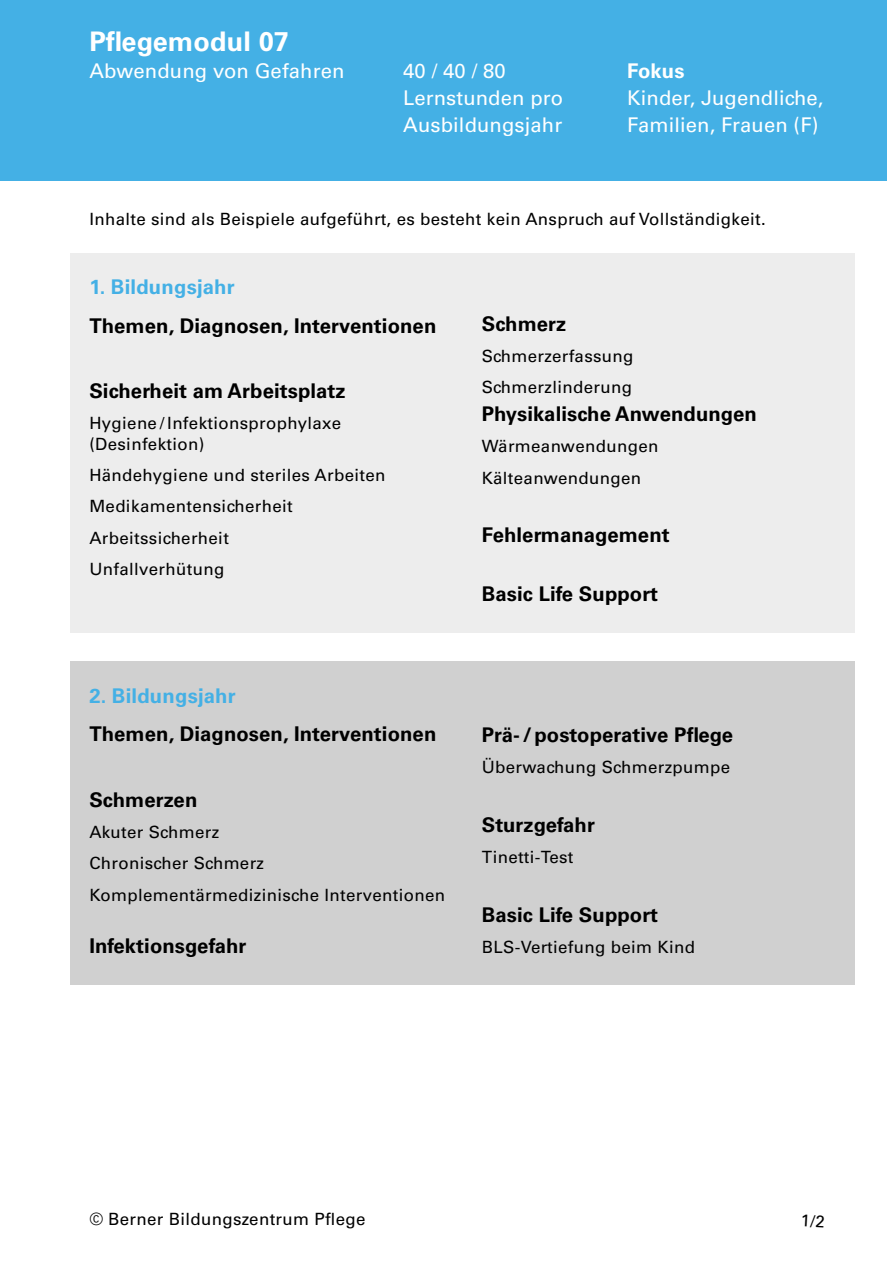
<style>
.page{position:relative;width:887px;height:1263px;background:#fff}
.page>*{position:absolute;margin:0;border:0;box-sizing:border-box;transform-origin:0 0}
.t1{font:700 27px "Univers LT Std";letter-spacing:.005em;color:#fff}
.t2{font:700 20.25px "Univers LT Std";letter-spacing:.005em;color:#000}
.t3{font:20.25px/27px "Univers LT Std";letter-spacing:.005em;color:#fff}
.t4{font:700 20.25px "Univers LT Std";letter-spacing:.01em;color:#44b0e5}
.t5{font:700 20.25px "Univers LT Std";letter-spacing:.005em;color:#fff}
.t6{font:16.88px/31.3px "Univers LT Std";letter-spacing:.02em;color:#000}
</style>
<div class="page">
<div style="left:0;top:0;width:887px;height:180px;background:#44b0e5"></div>
<div style="left:70px;top:253px;width:785px;height:380px;background:#ededed"></div>
<div style="left:70px;top:661px;width:785px;height:324px;background:#d0d0d0"></div>
<h1 class="t1" style="left:89px;top:26px;width:201px">Pflegemodul 07</h1>
<p class="t3" style="left:89px;top:58px;width:256px">Abwendung von Gefahren</p>
<p class="t3" style="left:403px;top:58px;width:161px">40 / 40 / 80<br>Lernstunden pro<br>Ausbildungsjahr</p>
<p class="t5" style="left:627px;top:59px;width:59px">Fokus</p>
<p class="t3" style="left:627px;top:85px;width:198px">Kinder, Jugendliche,<br>Familien, Frauen (F)</p>
<p class="t6" style="left:89px;top:203px;width:678px">Inhalte sind als Beispiele aufgeführt, es besteht kein Anspruch auf Vollständigkeit.</p>
<p class="t4" style="left:89px;top:275px;width:147px">1. Bildungsjahr</p>
<p class="t2" style="left:89px;top:314px;width:348px">Themen, Diagnosen, Interventionen</p>
<p class="t2" style="left:89px;top:379px;width:258px">Sicherheit am Arbeitsplatz</p>
<p class="t6" style="left:89px;top:413px;width:253px;line-height:20.2px">Hygiene / Infektionsprophylaxe (Desinfektion)</p>
<p class="t6" style="left:89px;top:459px;width:297px">Händehygiene und steriles Arbeiten<br>Medikamentensicherheit<br>Arbeitssicherheit<br>Unfallverhütung</p>
<p class="t4" style="left:89px;top:684px;width:148px">2. Bildungsjahr</p>
<p class="t2" style="left:89px;top:722px;width:348px">Themen, Diagnosen, Interventionen</p>
<p class="t2" style="left:89px;top:787px;width:110px">Schmerzen</p>
<p class="t6" style="left:89px;top:816px;width:357px">Akuter Schmerz<br>Chronischer Schmerz<br>Komplementärmedizinische Interventionen</p>
<p class="t2" style="left:89px;top:934px;width:159px">Infektionsgefahr</p>
<p class="t2" style="left:482px;top:312px;width:86px">Schmerz</p>
<p class="t6" style="left:482px;top:340px;width:153px">Schmerzerfassung<br>Schmerzlinderung</p>
<p class="t2" style="left:482px;top:402px;width:276px">Physikalische Anwendungen</p>
<p class="t6" style="left:482px;top:431px;width:178px">Wärmeanwendungen<br>Kälteanwendungen</p>
<p class="t2" style="left:482px;top:523px;width:189px">Fehlermanagement</p>
<p class="t2" style="left:482px;top:582px;width:178px">Basic Life Support</p>
<p class="t2" style="left:482px;top:723px;width:253px">Prä- /postoperative Pflege</p>
<p class="t6" style="left:482px;top:752px;width:250px">Überwachung Schmerzpumpe</p>
<p class="t2" style="left:482px;top:813px;width:115px">Sturzgefahr</p>
<p class="t6" style="left:482px;top:842px;width:93px">Tinetti-Test</p>
<p class="t2" style="left:482px;top:903px;width:178px">Basic Life Support</p>
<p class="t6" style="left:482px;top:932px;width:215px">BLS-Vertiefung beim Kind</p>
<p class="t6" style="left:89px;top:1203px;width:278px">© Berner Bildungszentrum Pflege</p>
</div>
